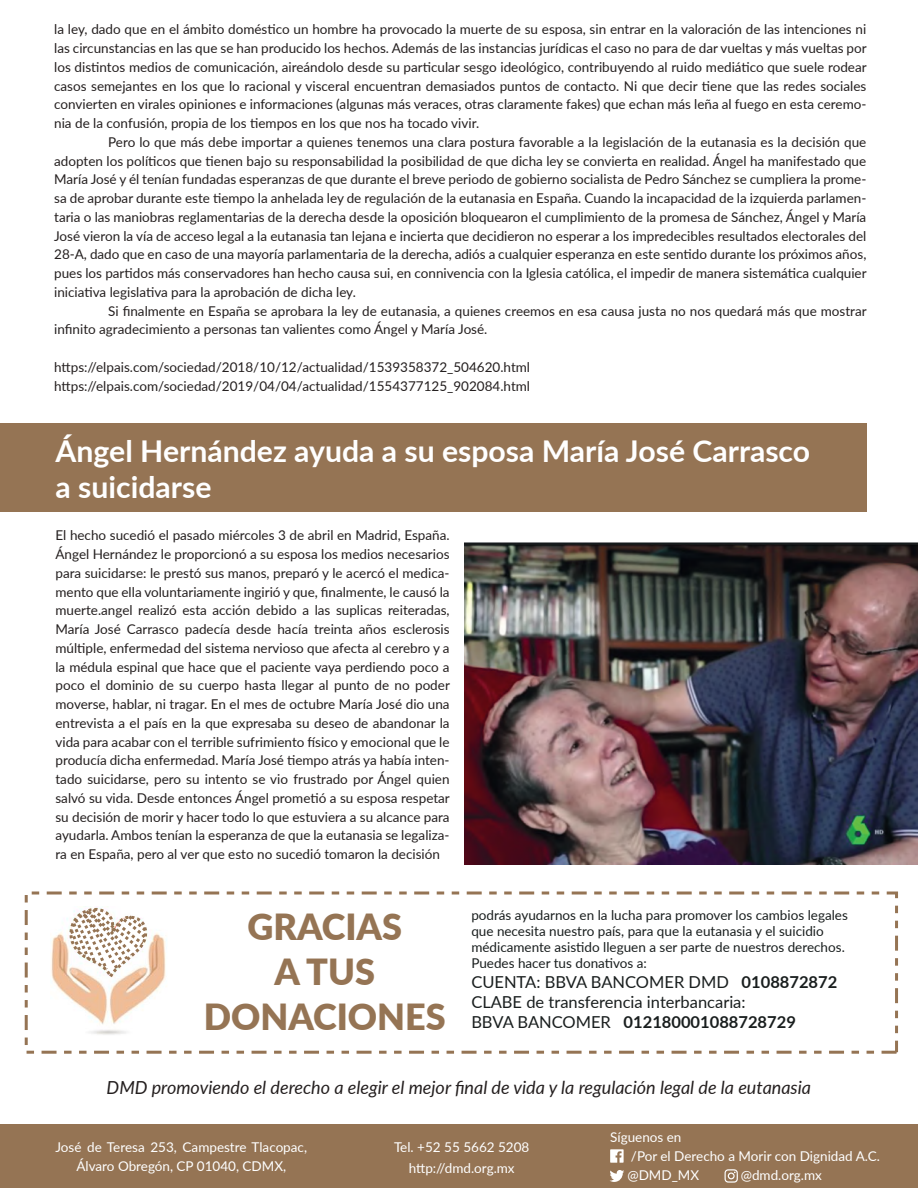
<style>
.page{position:relative;width:918px;height:1188px;background:#fff}
.page>*{position:absolute;margin:0;border:0;box-sizing:border-box;transform-origin:0 0}
.t1{font:900 36px/45px "Lato";color:#957454;text-align:center}
.t2{font:700 30px/36px "Lato";color:#fff}
.t3{font:italic 18px "Lato";color:#241f1f}
.t4{font:16.5px/19.8px "Lato";color:#191e1e}
.t5{font:13.5px/18.8px "Lato";color:#241f1f}
.t6{font:13.5px/16.2px "Lato";color:#191e1e}
.t7{font:13.5px/18.8px "Lato";color:#fff;text-align:center}
.s1{font-weight:700}
</style>
<div class="page">
<div style="left:0;top:423px;width:867px;height:89px;background:#957454"></div>
<img style="left:56px;top:932px;width:111px;height:103px">
<div style="left:0;top:1125px;width:918px;height:63px;background:#957454"></div>
<svg style="left:725px;top:1169px;width:13px;height:14px"></svg>
<svg style="left:610px;top:1149px;width:14px;height:14px"></svg>
<svg style="left:610px;top:1170px;width:14px;height:12px"></svg>
<div style="left:25px;top:892px;width:873px;height:162px;border:3px dashed #957454"></div>
<svg style="left:51px;top:891px;width:99px;height:93px"></svg>
<img style="left:464px;top:543px;width:454px;height:321px">
<p class="t5" style="left:54px;top:20px;width:814px">la ley, dado que en el ámbito doméstico un hombre ha provocado la muerte de su esposa, sin entrar en la valoración de las intenciones ni</p>
<p class="t5" style="left:54px;top:38px;width:814px">las circunstancias en las que se han producido los hechos. Además de las instancias jurídicas el caso no para de dar vueltas y más vueltas por</p>
<p class="t5" style="left:54px;top:57px;width:814px">los distintos medios de comunicación, aireándolo desde su particular sesgo ideológico, contribuyendo al ruido mediático que suele rodear</p>
<p class="t5" style="left:54px;top:76px;width:814px">casos semejantes en los que lo racional y visceral encuentran demasiados puntos de contacto. Ni que decir tiene que las redes sociales</p>
<p class="t5" style="left:54px;top:95px;width:814px">convierten en virales opiniones e informaciones (algunas más veraces, otras claramente fakes) que echan más leña al fuego en esta ceremo-</p>
<p class="t5" style="left:54px;top:113px;width:427px">nia de la confusión, propia de los tiempos en los que nos ha tocado vivir.</p>
<p class="t5" style="left:108px;top:132px;width:760px">Pero lo que más debe importar a quienes tenemos una clara postura favorable a la legislación de la eutanasia es la decisión que</p>
<p class="t5" style="left:54px;top:151px;width:814px">adopten los políticos que tienen bajo su responsabilidad la posibilidad de que dicha ley se convierta en realidad. Ángel ha manifestado que</p>
<p class="t5" style="left:54px;top:170px;width:814px">María José y él tenían fundadas esperanzas de que durante el breve periodo de gobierno socialista de Pedro Sánchez se cumpliera la prome-</p>
<p class="t5" style="left:54px;top:188px;width:814px">sa de aprobar durante este tiempo la anhelada ley de regulación de la eutanasia en España. Cuando la incapacidad de la izquierda parlamen-</p>
<p class="t5" style="left:54px;top:207px;width:814px">taria o las maniobras reglamentarias de la derecha desde la oposición bloquearon el cumplimiento de la promesa de Sánchez, Ángel y María</p>
<p class="t5" style="left:54px;top:226px;width:814px">José vieron la vía de acceso legal a la eutanasia tan lejana e incierta que decidieron no esperar a los impredecibles resultados electorales del</p>
<p class="t5" style="left:54px;top:245px;width:814px">28-A, dado que en caso de una mayoría parlamentaria de la derecha, adiós a cualquier esperanza en este sentido durante los próximos años,</p>
<p class="t5" style="left:54px;top:263px;width:814px">pues los partidos más conservadores han hecho causa sui, en connivencia con la Iglesia católica, el impedir de manera sistemática cualquier</p>
<p class="t5" style="left:54px;top:282px;width:303px">iniciativa legislativa para la aprobación de dicha ley.</p>
<p class="t5" style="left:108px;top:301px;width:760px">Si finalmente en España se aprobara la ley de eutanasia, a quienes creemos en esa causa justa no nos quedará más que mostrar</p>
<p class="t5" style="left:54px;top:320px;width:435px">infinito agradecimiento a personas tan valientes como Ángel y María José.</p>
<p class="t5" style="left:54px;top:357px;width:477px">https://elpais.com/sociedad/2018/10/12/actualidad/1539358372_504620.html https://elpais.com/sociedad/2019/04/04/actualidad/1554377125_902084.html</p>
<h2 class="t2" style="left:56px;top:432px;width:756px">Ángel Hernández ayuda a su esposa María José Carrasco a suicidarse</h2>
<p class="t5" style="left:55px;top:526px;width:396px;text-align:justify">El hecho sucedió el pasado miércoles 3 de abril en Madrid, España.<br>Ángel Hernández le proporcionó a su esposa los medios necesarios para suicidarse: le prestó sus manos, preparó y le acercó el medica&shy;mento que ella voluntariamente ingirió y que, finalmente, le causó la muerte.angel realizó esta acción debido a las suplicas reiteradas, María José Carrasco padecía desde hacía treinta años esclerosis múltiple, enfermedad del sistema nervioso que afecta al cerebro y a la médula espinal que hace que el paciente vaya perdiendo poco a poco el dominio de su cuerpo hasta llegar al punto de no poder moverse, hablar, ni tragar. En el mes de octubre María José dio una entrevista a el país en la que expresaba su deseo de abandonar la vida para acabar con el terrible sufrimiento físico y emocional que le producía dicha enfermedad. María José tiempo atrás ya había inten&shy;tado suicidarse, pero su intento se vio frustrado por Ángel quien salvó su vida. Desde entonces Ángel prometió a su esposa respetar su decisión de morir y hacer todo lo que estuviera a su alcance para ayudarla. Ambos tenían la esperanza de que la eutanasia se legaliza&shy;ra en España, pero al ver que esto no sucedió tomaron la decisión</p>
<h1 class="t1" style="left:204px;top:903px;width:244px">GRACIAS<br>A TUS<br>DONACIONES</h1>
<p class="t6" style="left:471px;top:906px;width:378px">podrás ayudarnos en la lucha para promover los cambios legales que necesita nuestro país, para que la eutanasia y el suicidio médicamente asistido lleguen a ser parte de nuestros derechos.<br>Puedes hacer tus donativos a:</p>
<p class="t4" style="left:471px;top:972px;width:367px">CUENTA: BBVA BANCOMER DMD <span class="s1">0108872872<br></span>CLABE de transferencia interbancaria:<br>BBVA BANCOMER <span class="s1">012180001088728729</span></p>
<h3 class="t3" style="left:107px;top:1075px;width:706px">DMD promoviendo el derecho a elegir el mejor final de vida y la regulación legal de la eutanasia</h3>
<p class="t7" style="left:55px;top:1138px;width:253px">José de Teresa 253, Campestre Tlacopac,<br>Álvaro Obregón, CP 01040, CDMX,</p>
<p class="t7" style="left:394px;top:1137px;width:137px;line-height:20.2px">Tel. +52 55 5662 5208 http://dmd.org.mx</p>
<p class="t7" style="left:627px;top:1128px;width:254px;text-align:left;text-indent:-17px">Síguenos en<br>/Por el Derecho a Morir con Dignidad A.C. @DMD_MX</p>
<p class="t7" style="left:741px;top:1165px;width:83px">@dmd.org.mx</p>
</div>
